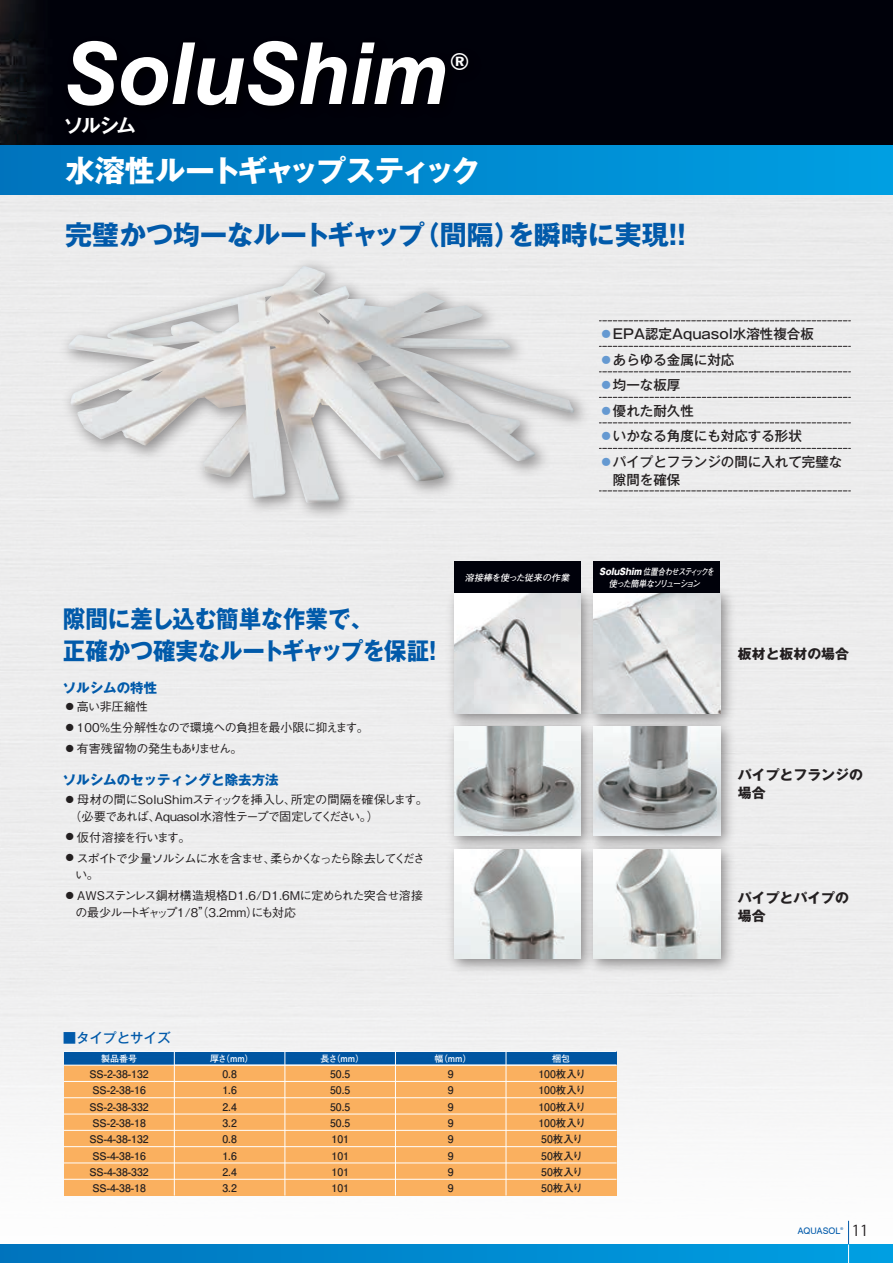
<style>
.page{position:relative;width:893px;height:1263px;background:#fff}
.page>*{position:absolute;margin:0;border:0;box-sizing:border-box;transform-origin:0 0}
.t1{font:italic 700 85.5px "Swiss 721 BT";color:#fff}
.t2{font:700 30px "Gothic MB101 Pro";letter-spacing:-.09em;color:#fff}
.t3{font:700 27px "Gothic MB101 Pro";color:#015aaa}
.t4{font:700 24px/31.5px "Gothic MB101 Pro";letter-spacing:-.02em;color:#015aaa;scale:.94 1}
.t5{font:italic 700 23.55px "Swiss 721 BT";color:#fff}
.t6{font:700 19.5px "Gothic MB101 Pro De";color:#fff}
.t7{font:700 13.65px/18px "Gothic MB101 Pro";color:#231f20}
.t8{font:500 13.5px/18px "Gothic MB101 Pro";color:#231f20}
.t9{font:700 13.5px "Gothic MB101 Pro";color:#015aaa}
.t10{font:500 13.5px "Gothic MB101 Pro";color:#015aaa}
.t11{font:500 12px/16.5px "Gothic BBB Pro";letter-spacing:-.03em;color:#231f20}
.t12{font:500 12px/16.5px "Gothic BBB Pro";letter-spacing:-.04em;color:#231f20}
.t13{font:500 12px/16.5px "Gothic BBB Pro";letter-spacing:-.13em;color:#231f20}
.t14{font:500 12px "Gothic BBB Pro";letter-spacing:-.06em;color:#231f20}
.t15{font:500 12px "Gothic BBB Pro";letter-spacing:-.085em;color:#231f20}
.t16{font:700 10.5px/16.4px "Futo Go B101 Pro";color:#231f20}
.t17{font:italic 700 9px/12.1px "Futo Go B101 Pro";color:#fff;text-align:center;scale:.81 1}
.t18{font:700 9px "Futo Go B101 Pro";color:#fff}
.t19{font:italic 700 9px "Futo Go B101 Pro";color:#fff}
.t20{font:9px "Swiss 721 BT";color:#015aaa}
.s1{color:#6599d1}
.s2{font-family:"Gothic MB101 Pro";font-weight:800}
.s3{font-family:"Koz Go Pro";font-weight:300;font-size:7.5px}
.s4{font-family:"Koz Go Pro";font-size:15px;color:#231f20}
</style>
<div class="page">
<img style="left:0;top:194px;width:893px;height:1050px">
<hr style="left:848px;top:1221px;width:1px;height:42px;background:#015aaa">
<div style="left:0;top:1244px;width:893px;height:19px;background:linear-gradient(to right,#0074bd,#009fe2)"></div>
<svg style="left:848px;top:1244px;width:1px;height:19px"></svg>
<div style="left:0;top:145px;width:893px;height:49px;background:linear-gradient(to right,#0074bd,#009fe2)"></div>
<img style="left:0;top:0;width:893px;height:145px">
<div style="left:54px;top:252px;width:542px;height:274px;background:#ececec"></div>
<img style="left:68px;top:286px;width:506px;height:217px">
<div style="left:58px;top:0;width:429px;height:141px;background:#00010a"></div>
<img style="left:55px;top:107px;width:98px;height:47px">
<svg style="left:599px;top:320px;width:251px;height:1px"></svg>
<svg style="left:599px;top:346px;width:251px;height:1px"></svg>
<svg style="left:599px;top:371px;width:251px;height:1px"></svg>
<svg style="left:599px;top:397px;width:251px;height:1px"></svg>
<svg style="left:599px;top:423px;width:251px;height:1px"></svg>
<svg style="left:599px;top:448px;width:251px;height:1px"></svg>
<svg style="left:599px;top:491px;width:251px;height:1px"></svg>
<img style="left:441px;top:581px;width:13px;height:133px">
<div style="left:454px;top:561px;width:127px;height:33px;background:#00010a"></div>
<img style="left:441px;top:714px;width:140px;height:123px">
<img style="left:441px;top:837px;width:140px;height:142px">
<img style="left:454px;top:594px;width:127px;height:120px">
<img style="left:454px;top:727px;width:127px;height:109px">
<img style="left:454px;top:850px;width:127px;height:109px">
<img style="left:581px;top:581px;width:159px;height:133px">
<div style="left:594px;top:561px;width:126px;height:33px;background:#00010a"></div>
<img style="left:581px;top:714px;width:159px;height:123px">
<img style="left:581px;top:837px;width:159px;height:142px">
<img style="left:594px;top:594px;width:126px;height:120px">
<img style="left:594px;top:727px;width:126px;height:109px">
<img style="left:594px;top:850px;width:126px;height:109px">
<div style="left:64px;top:1065px;width:553px;height:130px;background:#fab05f"></div>
<div style="left:64px;top:1051px;width:553px;height:14px;background:#0055a2"></div>
<hr style="left:64px;top:1065px;width:553px;height:1px;background:#fff">
<hr style="left:64px;top:1051px;width:553px;height:1px;background:#fff">
<hr style="left:64px;top:1081px;width:553px;height:1px;background:#fff">
<hr style="left:64px;top:1097px;width:553px;height:1px;background:#fff">
<hr style="left:64px;top:1130px;width:553px;height:1px;background:#fff">
<hr style="left:64px;top:1146px;width:553px;height:1px;background:#fff">
<hr style="left:64px;top:1162px;width:553px;height:1px;background:#fff">
<hr style="left:64px;top:1179px;width:553px;height:1px;background:#fff">
<hr style="left:64px;top:1114px;width:553px;height:1px;background:#fff">
<hr style="left:174px;top:1051px;width:1px;height:144px;background:#fff">
<hr style="left:285px;top:1051px;width:1px;height:144px;background:#fff">
<hr style="left:395px;top:1051px;width:1px;height:144px;background:#fff">
<hr style="left:506px;top:1051px;width:1px;height:144px;background:#fff">
<h1 class="t1" style="left:66px;top:22px;width:385px">SoluShim</h1>
<h3 class="t5" style="left:450px;top:47px;width:21px">®</h3>
<h3 class="t6" style="left:64px;top:109px;width:74px">ソルシム</h3>
<h2 class="t2" style="left:65px;top:145px;width:417px">水溶性ルートギャップスティック</h2>
<h3 class="t3" style="left:65px;top:212px;width:631px">完璧かつ均一なルートギャップ（間隔）を瞬時に実現！！</h3>
<p class="t8" style="left:599px;top:323px;width:216px"><span class="s1">●</span>EPA認定Aquasol水溶性複合板</p>
<p class="t8" style="left:599px;top:349px;width:136px"><span class="s1">●</span>あらゆる金属に対応</p>
<p class="t8" style="left:599px;top:374px;width:82px"><span class="s1">●</span>均一な板厚</p>
<p class="t8" style="left:599px;top:400px;width:96px"><span class="s1">●</span>優れた耐久性</p>
<p class="t8" style="left:599px;top:425px;width:204px"><span class="s1">●</span>いかなる角度にも対応する形状</p>
<p class="t8" style="left:599px;top:451px;width:244px"><span class="s1">●</span>パイプとフランジの間に入れて完璧な　隙間を確保</p>
<h3 class="t4" style="left:63px;top:601px;width:407px">隙間に差し込む簡単な作業で、<br>正確かつ確実なルートギャップを保証！</h3>
<p class="t9" style="left:63px;top:676px;width:96px">ソルシムの特性</p>
<p class="t14" style="left:64px;top:697px;width:86px">●高い非圧縮性</p>
<p class="t14" style="left:64px;top:718px;width:306px">●100%生分解性なので環境への負担を最小限に抑えます。</p>
<p class="t11" style="left:64px;top:739px;width:180px">●有害残留物の発生もありません。</p>
<p class="t9" style="left:63px;top:769px;width:218px">ソルシムのセッティングと除去方法</p>
<p class="t11" style="left:69px;top:790px;width:360px;text-indent:-6px">●母材の間にSoluShimスティックを挿入し、所定の間隔を確保します。（必要であれば、Aquasol水溶性テープで固定してください。）</p>
<p class="t15" style="left:64px;top:827px;width:129px">●仮付溶接を行います。</p>
<p class="t13" style="left:75px;top:848px;width:351px;text-indent:-11px">● スポイトで少量ソルシムに水を含ませ、柔らかくなったら除去してください。</p>
<p class="t12" style="left:75px;top:886px;width:349px;text-indent:-12px">●AWSステンレス鋼材構造規格D1.6/D1.6Mに定められた突合せ溶接の最少ルートギャップ1/8”（3.2mm）にも対応</p>
<p class="t19" style="left:465px;top:570px;width:108px">溶接棒を使った従来の作業</p>
<p class="t17" style="left:599px;top:564px;width:146px"><span class="s2">SoluShim</span> 位置合わせスティックを使った簡単なソリューション</p>
<h3 class="t7" style="left:738px;top:643px;width:113px">板材と板材の場合</h3>
<h3 class="t7" style="left:738px;top:764px;width:127px">パイプとフランジの場合</h3>
<h3 class="t7" style="left:738px;top:887px;width:113px">パイプとパイプの場合</h3>
<p class="t10" style="left:63px;top:1027px;width:109px">■タイプとサイズ</p>
<p class="t16" style="left:89px;top:1064px;width:61px">SS-2-38-132<br>SS-2-38-16<br>SS-2-38-332<br>SS-2-38-18<br>SS-4-38-132<br>SS-4-38-16<br>SS-4-38-332<br>SS-4-38-18</p>
<p class="t16" style="left:222px;top:1064px;width:16px;text-align:justify">0.8<br>1.6<br>2.4<br>3.2<br>0.8<br>1.6<br>2.4<br>3.2</p>
<p class="t16" style="left:330px;top:1064px;width:22px">50.5<br>50.5<br>50.5<br>50.5<br>101<br>101<br>101<br>101</p>
<p class="t16" style="left:448px;top:1064px;width:7px;text-align:justify">9<br>9<br>9<br>9<br>9<br>9<br>9<br>9</p>
<p class="t16" style="left:538px;top:1064px;width:49px">100枚入り<br>100枚入り<br>100枚入り<br>100枚入り<br>50枚入り<br>50枚入り<br>50枚入り<br>50枚入り</p>
<p class="t18" style="left:101px;top:1051px;width:37px">製品番号</p>
<p class="t18" style="left:210px;top:1051px;width:45px">厚さ（mm）</p>
<p class="t18" style="left:321px;top:1051px;width:45px">長さ（mm）</p>
<p class="t18" style="left:434px;top:1051px;width:39px">幅（mm）</p>
<p class="t18" style="left:552px;top:1051px;width:19px">梱包</p>
<p class="t20" style="left:798px;top:1225px;width:72px">AQUASOL<span class="s3">®</span> <span class="s4">11</span></p>
</div>
